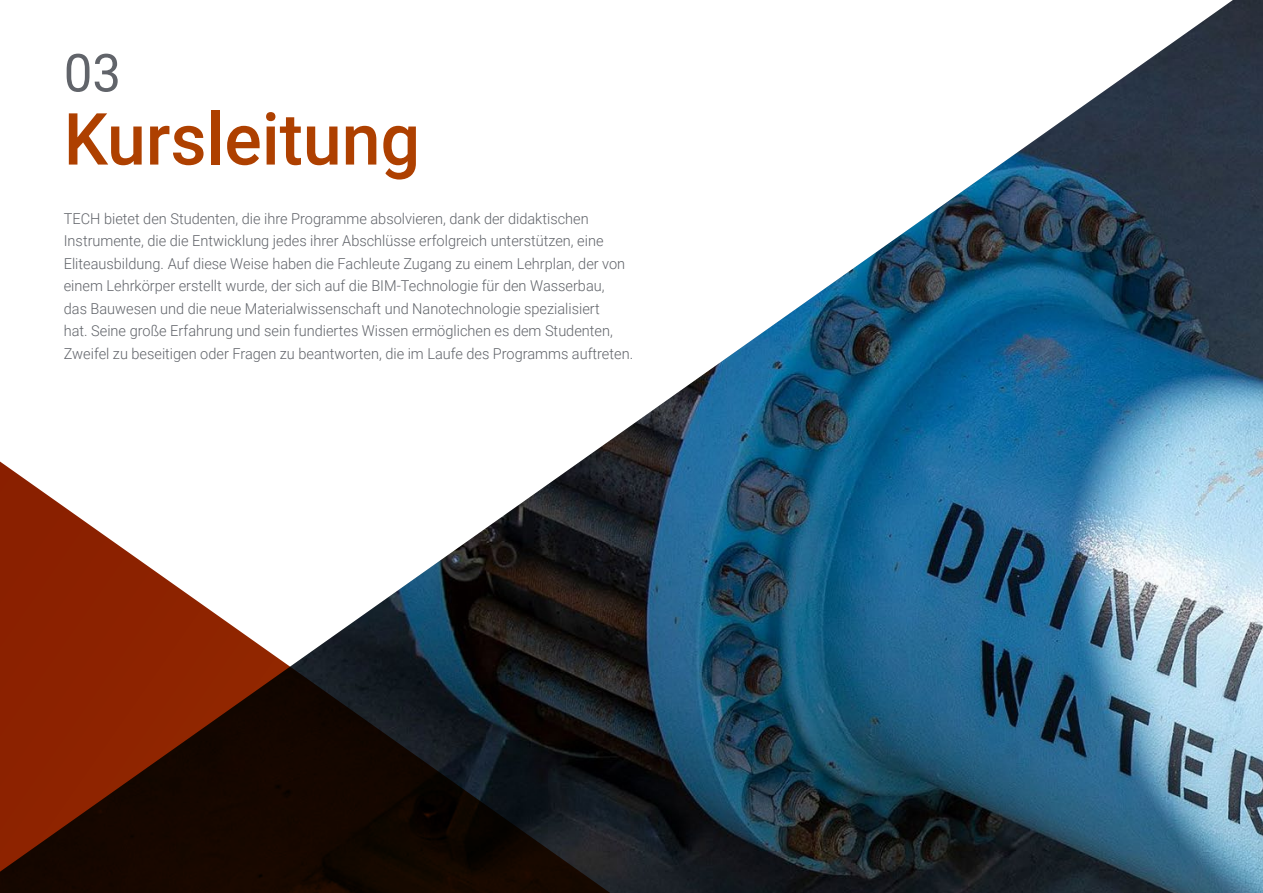
<style>
.page{position:relative;width:1263px;height:893px;background:#fff}
.page>*{position:absolute;margin:0;border:0;box-sizing:border-box;transform-origin:0 0}
.t1{font:500 72px "Roboto";color:#ae4000}
.t2{font:52.5px "Roboto";color:#61646a}
.t3{font:300 15px/22.5px "Roboto";color:#61646a}
</style>
<div class="page">
<img style="left:602px;top:0;width:661px;height:893px">
<svg style="left:0;top:446px;width:640px;height:447px"></svg>
<h2 class="t2" style="left:64px;top:36px;width:59px">03</h2>
<h1 class="t1" style="left:64px;top:89px;width:358px">Kursleitung</h1>
<p class="t3" style="left:64px;top:207px;width:571px">TECH bietet den Studenten, die ihre Programme absolvieren, dank der didaktischen Instrumente, die die Entwicklung jedes ihrer Abschlüsse erfolgreich unterstützen, eine Eliteausbildung. Auf diese Weise haben die Fachleute Zugang zu einem Lehrplan, der von einem Lehrkörper erstellt wurde, der sich auf die BIM-Technologie für den Wasserbau,<br>das Bauwesen und die neue Materialwissenschaft und Nanotechnologie spezialisiert<br>hat. Seine große Erfahrung und sein fundiertes Wissen ermöglichen es dem Studenten, Zweifel zu beseitigen oder Fragen zu beantworten, die im Laufe des Programms auftreten.</p>
</div>
